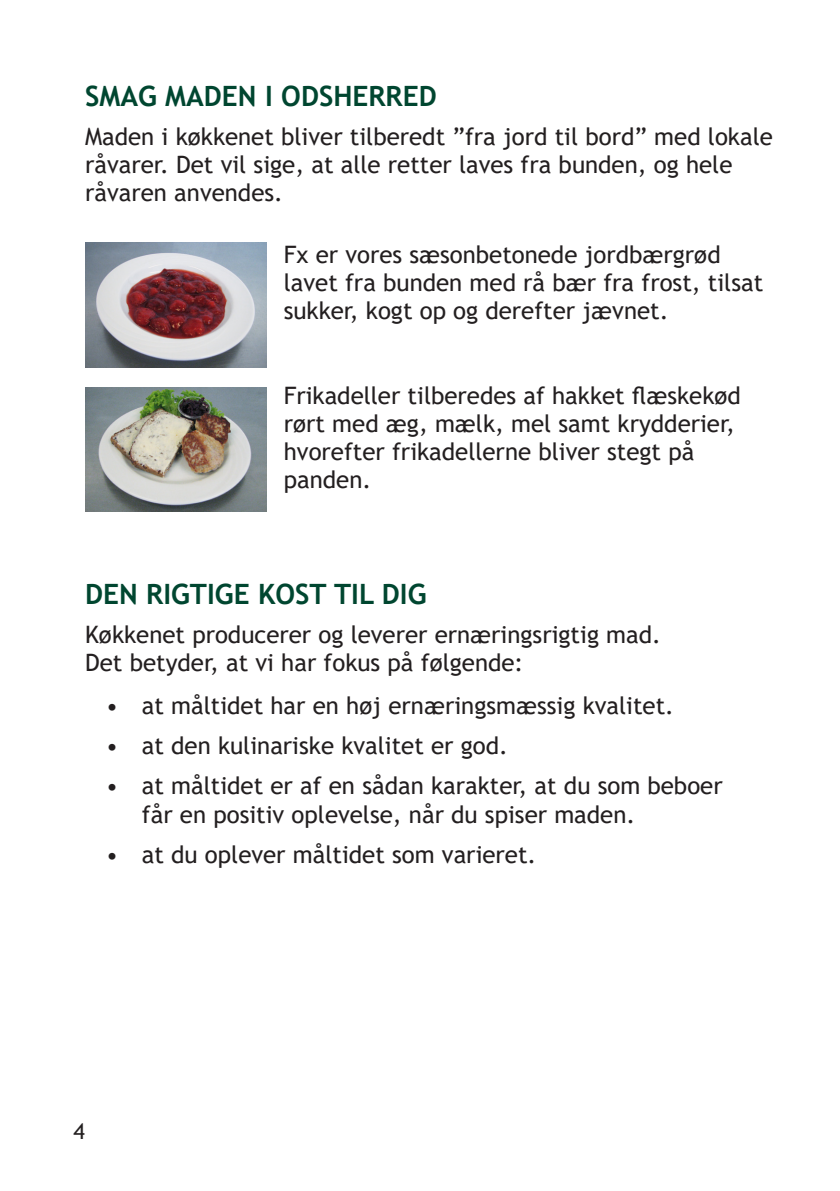
<style>
.page{position:relative;width:840px;height:1191px;background:#fff}
.page>*{position:absolute;margin:0;border:0;box-sizing:border-box;transform-origin:0 0}
.Overskrift{font:700 28px "Trebuchet MS";color:#004630}
.Brød{font:24px/28px "Trebuchet MS";color:#231f20}
.t1{font:22px "Trebuchet MS";color:#231f20}
</style>
<div class="page">
<img style="left:85px;top:242px;width:181px;height:125px">
<img style="left:85px;top:387px;width:181px;height:125px">
<p class="Overskrift" style="left:85px;top:78px;width:353px">SMAG MADEN I ODSHERRED</p>
<p class="Brød" style="left:85px;top:122px;width:688px">Maden i køkkenet bliver tilberedt ”fra jord til bord” med lokale råvarer. Det vil sige, at alle retter laves fra bunden, og hele råvaren anvendes.</p>
<p class="Brød" style="left:283px;top:240px;width:480px">Fx er vores sæsonbetonede jordbærgrød lavet fra bunden med rå bær fra frost, tilsat sukker, kogt op og derefter jævnet.</p>
<p class="Brød" style="left:283px;top:381px;width:458px">Frikadeller tilberedes af hakket flæskekød rørt med æg, mælk, mel samt krydderier, hvorefter frikadellerne bliver stegt på panden.</p>
<p class="Overskrift" style="left:85px;top:576px;width:343px">DEN RIGTIGE KOST TIL DIG</p>
<p class="Brød" style="left:85px;top:620px;width:577px">Køkkenet producerer og leverer ernæringsrigtig mad.<br>Det betyder, at vi har fokus på følgende:</p>
<p class="Brød" style="left:106px;top:691px;width:569px">• at måltidet har en høj ernæringsmæssig kvalitet.</p>
<p class="Brød" style="left:106px;top:731px;width:403px">• at den kulinariske kvalitet er god.</p>
<p class="Brød" style="left:142px;top:771px;width:582px;line-height:28.8px;text-indent:-36px">• at måltidet er af en sådan karakter, at du som beboer får en positiv oplevelse, når du spiser maden.</p>
<p class="Brød" style="left:106px;top:840px;width:432px">• at du oplever måltidet som varieret.</p>
<p class="t1" style="left:74px;top:1117px;width:13px">4</p>
</div>
